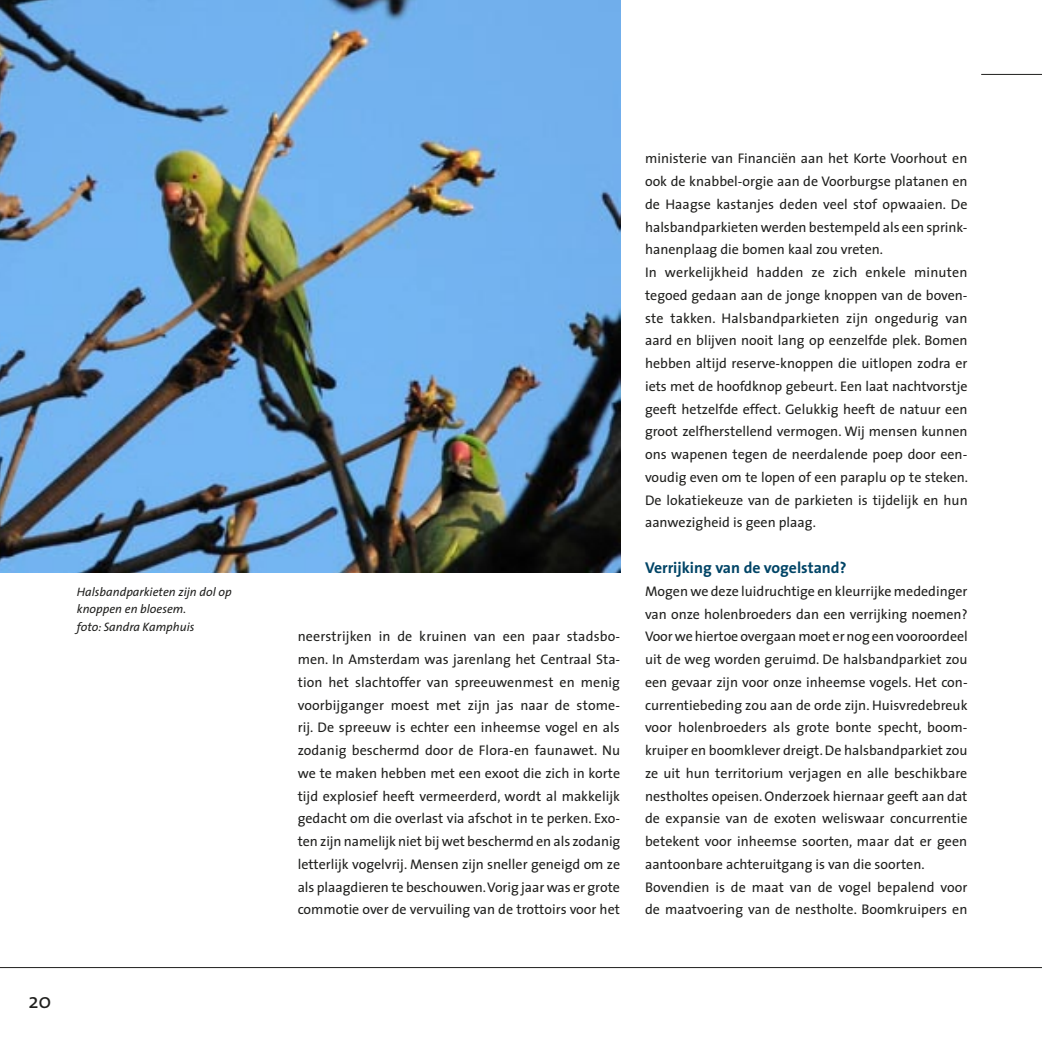
<style>
.page{position:relative;width:1042px;height:1042px;background:#fff}
.page>*{position:absolute;margin:0;border:0;box-sizing:border-box;transform-origin:0 0}
.t1{font:21px "The Sans";color:#20201e}
.t2{font:700 15.75px "The Sans";color:#046}
.t3{font:14px/22.8px "The Sans";color:#20201e}
.t4{font:italic 12.25px/17.5px "The Sans";color:#20201e}
</style>
<div class="page">
<img style="left:0;top:0;width:620px;height:572px">
<hr style="left:0;top:967px;width:1042px;height:1px;background:#20201e">
<hr style="left:981px;top:74px;width:61px;height:1px;background:#20201e">
<p class="t4" style="left:77px;top:582px;width:156px">Halsbandparkieten zijn dol op knoppen en bloesem.<br>foto: Sandra Kamphuis</p>
<h1 class="t1" style="left:29px;top:983px;width:24px">20</h1>
<p class="t3" style="left:298px;top:625px;width:324px;text-align:justify">neerstrijken in de kruinen van een paar stadsbo&shy;men. In Amsterdam was jarenlang het Centraal Sta&shy;tion het slachtoffer van spreeuwenmest en menig voorbijganger moest met zijn jas naar de stome&shy;rij. De spreeuw is echter een inheemse vogel en als zodanig beschermd door de Flora-en faunawet. Nu we te maken hebben met een exoot die zich in korte tijd explosief heeft vermeerderd, wordt al makkelijk gedacht om die overlast via afschot in te perken. Exo&shy;ten zijn namelijk niet bij wet beschermd en als zodanig letterlijk vogelvrij. Mensen zijn sneller geneigd om ze als plaagdieren te beschouwen. Vorig jaar was er grote commotie over de vervuiling van de trottoirs voor het</p>
<p class="t3" style="left:645px;top:147px;width:324px">ministerie van Financiën aan het Korte Voorhout en ook de knabbel-orgie aan de Voorburgse platanen en de Haagse kastanjes deden veel stof opwaaien. De halsbandparkieten werden bestempeld als een sprink&shy;hanenplaag die bomen kaal zou vreten.<br>In werkelijkheid hadden ze zich enkele minuten tegoed gedaan aan de jonge knoppen van de boven&shy;ste takken. Halsbandparkieten zijn ongedurig van aard en blijven nooit lang op eenzelfde plek. Bomen hebben altijd reserve-knoppen die uitlopen zodra er iets met de hoofdknop gebeurt. Een laat nachtvorstje geeft hetzelfde effect. Gelukkig heeft de natuur een groot zelfherstellend vermogen. Wij mensen kunnen ons wapenen tegen de neerdalende poep door een&shy;voudig even om te lopen of een paraplu op te steken.<br>De lokatiekeuze van de parkieten is tijdelijk en hun aanwezigheid is geen plaag.</p>
<p class="t2" style="left:645px;top:554px;width:203px">Verrijking van de vogelstand?</p>
<p class="t3" style="left:645px;top:579px;width:324px">Mogen we deze luidruchtige en kleurrijke mededinger van onze holenbroeders dan een verrijking noemen?<br>Voor we hiertoe overgaan moet er nog een vooroordeel uit de weg worden geruimd. De halsbandparkiet zou een gevaar zijn voor onze inheemse vogels. Het con&shy;currentiebeding zou aan de orde zijn. Huisvredebreuk voor holenbroeders als grote bonte specht, boom&shy;kruiper en boomklever dreigt. De halsbandparkiet zou ze uit hun territorium verjagen en alle beschikbare nestholtes opeisen. Onderzoek hiernaar geeft aan dat de expansie van de exoten weliswaar concurrentie betekent voor inheemse soorten, maar dat er geen aantoonbare achteruitgang is van die soorten.<br>Bovendien is de maat van de vogel bepalend voor de maatvoering van de nestholte. Boomkruipers en</p>
</div>
